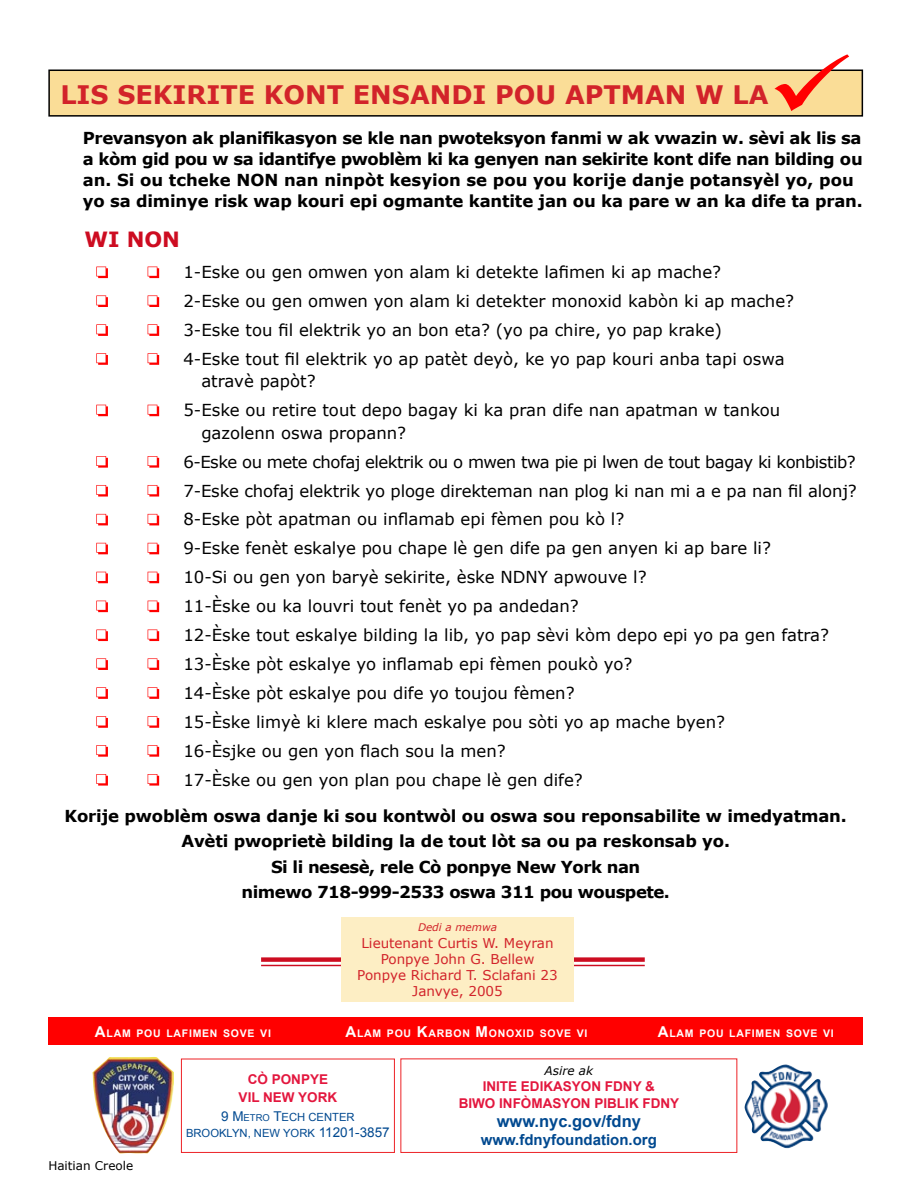
<style>
.page{position:relative;width:918px;height:1188px;background:#fff}
.page>*{position:absolute;margin:0;border:0;box-sizing:border-box;transform-origin:0 0}
.t1{font:700 25.5px "Verdana";color:#d2232a}
.t2{font:700 21px "Verdana";color:#cd0c21}
.t3{font:16.5px/29px "Verdana";color:#000}
.t4{font:700 16.5px/21px "Verdana";letter-spacing:-.01em;color:#000}
.t5{font:700 16.5px "Arial";color:#004990}
.t6{font:700 15px "Arial";color:#004990}
.t7{font:13.5px/16.2px "Verdana";color:#d2232a;text-align:center}
.t8{font:700 13.5px/18px "Arial";color:#e3173e;text-align:center}
.t9{font:12px "Verdana";color:#000}
.t10{font:italic 12px "Verdana";color:#000}
.t11{font:11.25px/16.2px "Arial";color:#004990;text-align:center}
.t12{font:700 10.5px "Arial";letter-spacing:.07em;color:#fff}
.t13{font:italic 10.5px "Verdana";color:#d2232a}
.s1{font-size:15px}
.s2{font-size:13.5px}
.s3{font-size:9.45px}
</style>
<div class="page">
<div style="left:49px;top:70px;width:813px;height:46px;background:#fadd97"></div>
<div style="left:48px;top:70px;width:815px;height:47px;border:2px solid #000"></div>
<div style="left:261px;top:957px;width:384px;height:5px;background:#cd0c21"></div>
<hr style="left:261px;top:965px;width:384px;height:1px;background:#cd0c21">
<div style="left:341px;top:917px;width:233px;height:85px;background:#fdeec4"></div>
<svg style="left:96px;top:267px;width:12px;height:11px"></svg>
<svg style="left:148px;top:267px;width:11px;height:11px"></svg>
<svg style="left:96px;top:295px;width:12px;height:12px"></svg>
<svg style="left:148px;top:295px;width:11px;height:12px"></svg>
<svg style="left:96px;top:324px;width:12px;height:12px"></svg>
<svg style="left:148px;top:324px;width:11px;height:12px"></svg>
<svg style="left:96px;top:353px;width:12px;height:12px"></svg>
<svg style="left:148px;top:353px;width:11px;height:12px"></svg>
<svg style="left:96px;top:405px;width:12px;height:11px"></svg>
<svg style="left:148px;top:405px;width:11px;height:11px"></svg>
<svg style="left:96px;top:456px;width:12px;height:12px"></svg>
<svg style="left:148px;top:456px;width:11px;height:12px"></svg>
<svg style="left:96px;top:485px;width:12px;height:12px"></svg>
<svg style="left:148px;top:485px;width:11px;height:12px"></svg>
<svg style="left:96px;top:514px;width:12px;height:11px"></svg>
<svg style="left:148px;top:514px;width:11px;height:11px"></svg>
<svg style="left:96px;top:543px;width:12px;height:11px"></svg>
<svg style="left:148px;top:543px;width:11px;height:11px"></svg>
<svg style="left:96px;top:572px;width:12px;height:11px"></svg>
<svg style="left:148px;top:572px;width:11px;height:11px"></svg>
<svg style="left:96px;top:601px;width:12px;height:11px"></svg>
<svg style="left:148px;top:601px;width:11px;height:11px"></svg>
<svg style="left:96px;top:630px;width:12px;height:11px"></svg>
<svg style="left:148px;top:630px;width:11px;height:11px"></svg>
<svg style="left:96px;top:658px;width:12px;height:12px"></svg>
<svg style="left:148px;top:658px;width:11px;height:12px"></svg>
<svg style="left:96px;top:687px;width:12px;height:12px"></svg>
<svg style="left:148px;top:687px;width:11px;height:12px"></svg>
<svg style="left:96px;top:716px;width:12px;height:12px"></svg>
<svg style="left:148px;top:716px;width:11px;height:12px"></svg>
<svg style="left:96px;top:745px;width:12px;height:12px"></svg>
<svg style="left:148px;top:745px;width:11px;height:12px"></svg>
<svg style="left:96px;top:774px;width:12px;height:12px"></svg>
<svg style="left:148px;top:774px;width:11px;height:12px"></svg>
<svg style="left:775px;top:54px;width:74px;height:57px"></svg>
<img style="left:745px;top:1064px;width:83px;height:84px">
<img style="left:93px;top:1057px;width:81px;height:97px">
<div style="left:181px;top:1059px;width:214px;height:94px;border:1px solid #ed2226"></div>
<div style="left:400px;top:1059px;width:337px;height:94px;border:1px solid #ed2226"></div>
<div style="left:48px;top:1017px;width:815px;height:28px;background:#f00"></div>
<h1 class="t1" style="left:60px;top:79px;width:75px">LIS SEKIRITE</h1>
<h1 class="t1" style="left:264px;top:79px;width:21px">KONT</h1>
<h1 class="t1" style="left:353px;top:79px;width:20px">ENSANDI</h1>
<h1 class="t1" style="left:495px;top:79px;width:130px">POU APTMAN</h1>
<h1 class="t1" style="left:695px;top:79px;width:74px">W LA</h1>
<p class="t4" style="left:83px;top:127px;width:781px">Prevansyon ak planifikasyon se kle nan pwoteksyon fanmi w ak vwazin w. sèvi ak lis sa a kòm gid pou w sa idantifye pwoblèm ki ka genyen nan sekirite kont dife nan bilding ou an. Si ou tcheke NON nan ninpòt kesyion se pou you korije danje potansyèl yo, pou yo sa diminye risk wap kouri epi ogmante kantite jan ou ka pare w an ka dife ta pran.</p>
<p class="t2" style="left:84px;top:226px;width:39px">WINON</p>
<p class="t3" style="left:183px;top:257px;width:612px">1-Eske ou gen omwen yon alam ki detekte lafimen ki ap mache?<br>2-Eske ou gen omwen yon alam ki detekter monoxid kabòn ki ap mache?<br>3-Eske tou fil elektrik yo an bon eta? (yo pa chire, yo pap krake)<br>4-Eske tout fil elektrik yo ap patèt deyò, ke yo pap kouri anba tapi oswa</p>
<p class="t3" style="left:183px;top:366px;width:598px;text-indent:18px">atravè papòt?<br>5-Eske ou retire tout depo bagay ki ka pran dife nan apatman w tankou</p>
<p class="t3" style="left:183px;top:418px;width:675px;text-indent:18px">gazolenn oswa propann?<br>6-Eske ou mete chofaj elektrik ou o mwen twa pie pi lwen de tout bagay ki konbistib?<br>7-Eske chofaj elektrik yo ploge direkteman nan plog ki nan mi a e pa nan fil alonj?<br>8-Eske pòt apatman ou inflamab epi fèmen pou kò l?<br>9-Eske fenèt eskalye pou chape lè gen dife pa gen anyen ki ap bare li?<br>10-Si ou gen yon baryè sekirite, èske NDNY apwouve l?<br>11-èske ou ka louvri tout fenèt yo pa andedan?<br>12-èske tout eskalye bilding la lib, yo pap sèvi kòm depo epi yo pa gen fatra?<br>13-Èske pòt eskalye yo inflamab epi fèmen poukò yo?<br>14-Èske pòt eskalye pou dife yo toujou fèmen?<br>15-Èske limyè ki klere mach eskalye pou sòti yo ap mache byen?<br>16-Èsjke ou gen yon flach sou la men?<br>17-Èske ou gen yon plan pou chape lè gen dife?</p>
<p class="t4" style="left:65px;top:802px;width:784px;line-height:25.5px;text-align:center">Korije pwoblèm oswa danje ki sou kontwòl ou oswa sou reponsabilite w imedyatman.<br>Avèti pwoprietè bilding la de tout lòt sa ou pa reskonsab yo.<br>Si li nesesè, rele Cò ponpye New York nan<br>nimewo 718-999-2533 oswa 311 pou wouspete.</p>
<p class="t13" style="left:418px;top:921px;width:81px">Dedi a memwa</p>
<p class="t7" style="left:357px;top:934px;width:202px">Lieutenant Curtis W. Meyran<br>Ponpye John G. Bellew<br>Ponpye Richard T. Sclafani 23<br>Janvye, 2005</p>
<p class="t12" style="left:95px;top:1026px;width:221px"><span class="s1">A</span>LAM POU LAFIMEN SOVE VI <span class="s1">A</span></p>
<p class="t12" style="left:357px;top:1026px;width:273px">LAM POU <span class="s1">K</span>ARBON <span class="s1">M</span> ONOXID SOVE VI <span class="s1">A</span></p>
<p class="t12" style="left:669px;top:1026px;width:166px">LAM POU LAFIMEN SOVE VI</p>
<p class="t9" style="left:48px;top:1158px;width:86px">Haitian Creole</p>
<p class="t8" style="left:239px;top:1071px;width:100px">CÒ PONPYE<br>VIL NEW YORK</p>
<p class="t11" style="left:186px;top:1109px;width:205px"><span class="s2">9 M</span><span class="s3">ETRO</span> <span class="s2">T</span>ECH CENTER<br>BROOKLYN, NEW YORK <span class="s2">11201-3857</span></p>
<p class="t10" style="left:545px;top:1063px;width:50px">Asire ak</p>
<p class="t8" style="left:459px;top:1079px;width:222px;line-height:16.2px">INITE EDIKASYON FDNY &amp;<br>BIWO INFÒMASYON PIBLIK FDNY</p>
<p class="t5" style="left:497px;top:1111px;width:146px">www.nyc.gov/fdny</p>
<p class="t6" style="left:481px;top:1130px;width:178px">www.fdnyfoundation.org</p>
</div>
